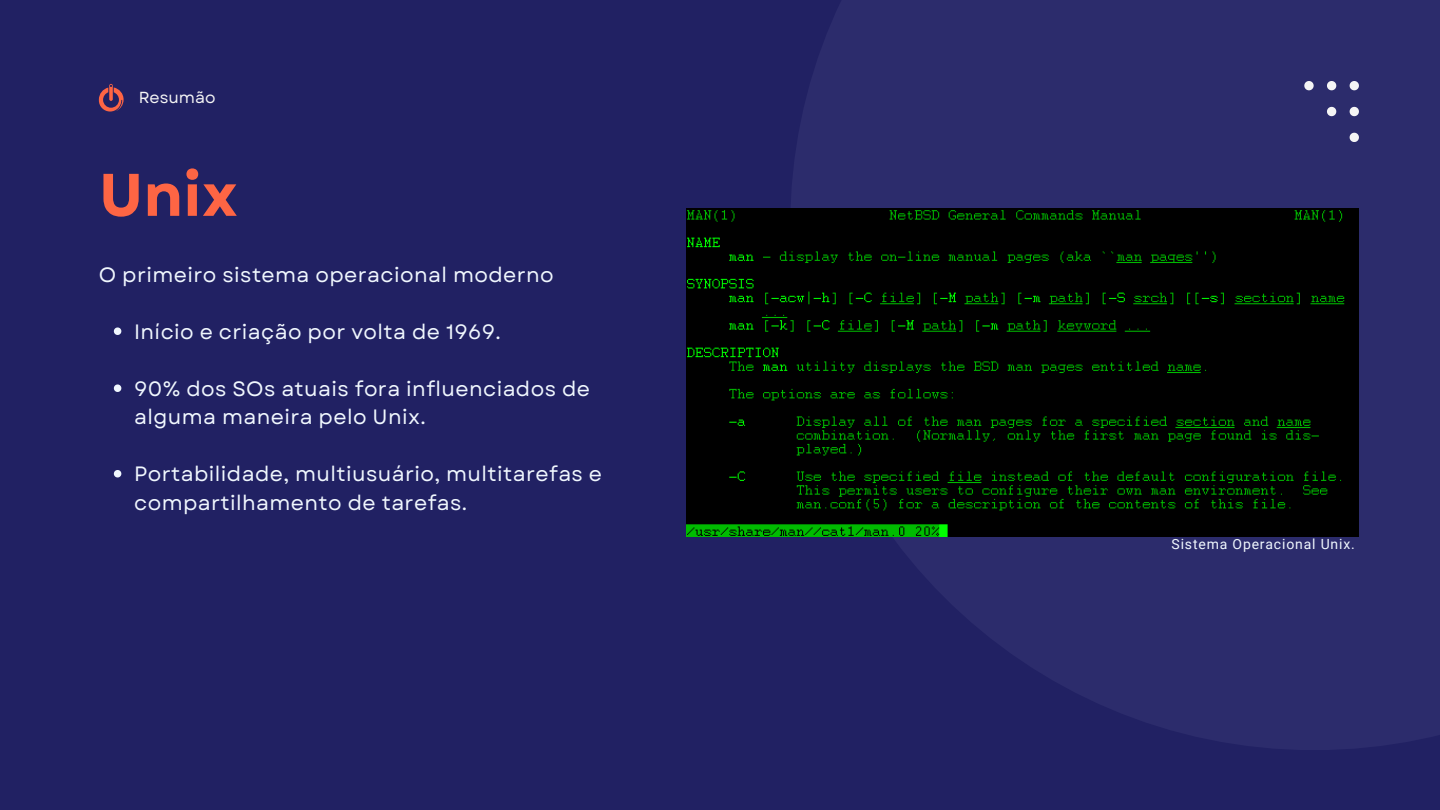
<style>
.page{position:relative;width:1440px;height:810px;background:#212163}
.page>*{position:absolute;margin:0;border:0;box-sizing:border-box;transform-origin:0 0}
.t1{font:700 60px "Garet";color:#fe6544}
.t2{font:20.7px/28.5px "Garet";letter-spacing:.02em;color:#f0f7fe}
.t3{font:16px "Garet";color:#f5f5f5}
.t4{font:14px "Roboto";letter-spacing:.06em;color:#f0f7fe}
</style>
<div class="page">
<div style="left:790px;top:0;width:650px;height:750px;background:#2c2c6c"></div>
<svg style="left:1304px;top:81px;width:10px;height:9px"></svg>
<svg style="left:1327px;top:81px;width:9px;height:9px"></svg>
<svg style="left:1350px;top:81px;width:9px;height:9px"></svg>
<svg style="left:1327px;top:107px;width:9px;height:9px"></svg>
<svg style="left:1350px;top:107px;width:9px;height:9px"></svg>
<svg style="left:1350px;top:133px;width:9px;height:9px"></svg>
<svg style="left:114px;top:327px;width:7px;height:8px"></svg>
<svg style="left:114px;top:384px;width:7px;height:8px"></svg>
<svg style="left:114px;top:470px;width:7px;height:7px"></svg>
<svg style="left:99px;top:84px;width:25px;height:28px"></svg>
<img style="left:686px;top:208px;width:673px;height:328px">
<p class="t3" style="left:139px;top:85px;width:78px">Resumão</p>
<h1 class="t1" style="left:99px;top:152px;width:141px">Unix</h1>
<p class="t2" style="left:99px;top:260px;width:457px">O primeiro sistema operacional moderno</p>
<p class="t2" style="left:134px;top:317px;width:368px">Início e criação por volta de 1969.</p>
<p class="t2" style="left:134px;top:374px;width:457px">90% dos SOs atuais fora influenciados de alguma maneira pelo Unix.</p>
<h3 class="t2" style="left:134px;top:460px;width:469px">Portabilidade, multiusuário, multitarefas e compartilhamento de tarefas.</h3>
<h2 class="t4" style="left:1172px;top:536px;width:185px">Sistema Operacional Unix.</h2>
</div>
